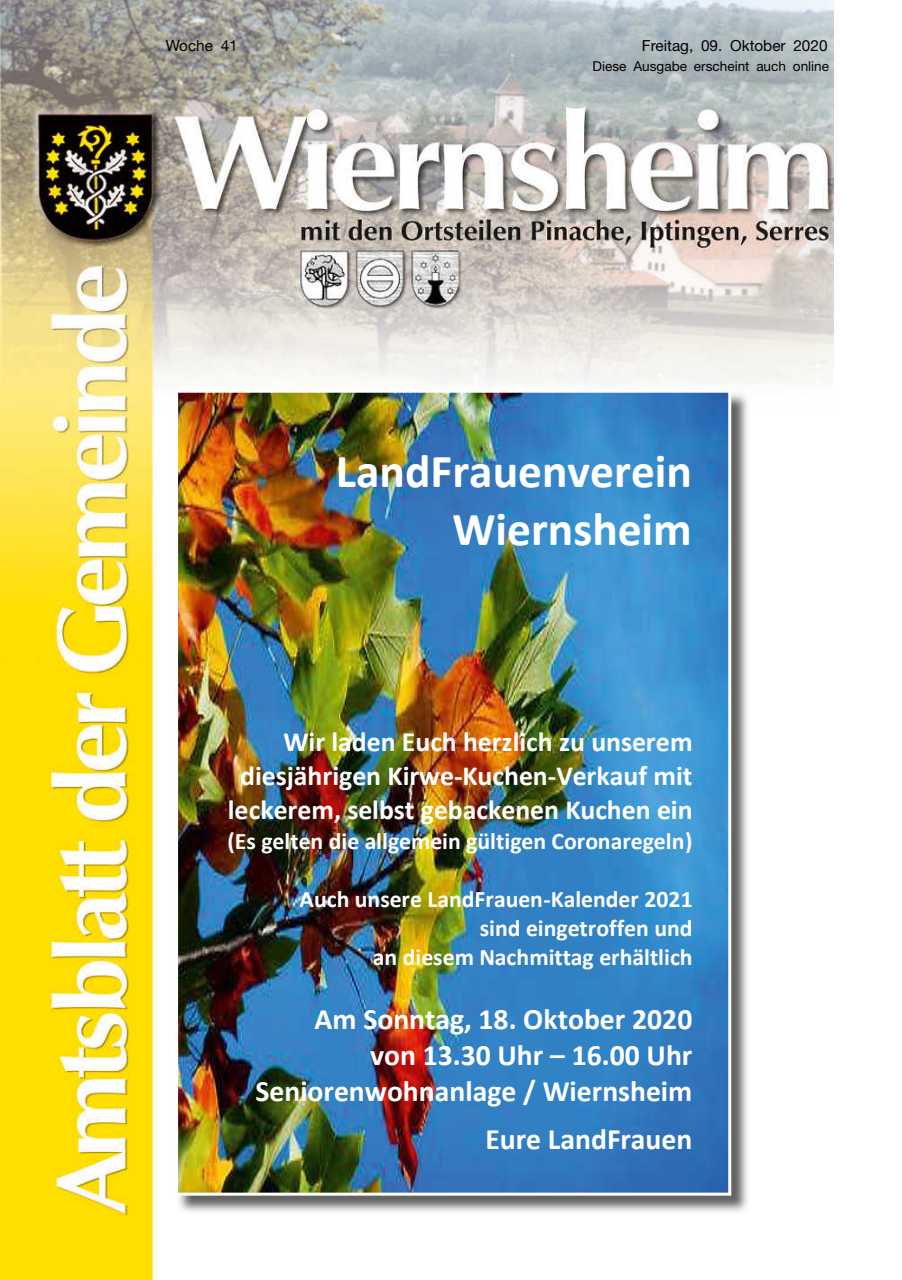
<style>
.page{position:relative;width:902px;height:1280px;background:#fff}
.page>*{position:absolute;margin:0;border:0;box-sizing:border-box;transform-origin:0 0}
.t1{font:700 47.55px/57.9px "Calibri";color:#fff;text-align:right}
.t2{font:700 29.7px/36.2px "Calibri";color:#fff;text-align:right}
.t3{font:700 27.75px/33.8px "Calibri";color:#fff;text-align:right}
.t4{font:700 23.7px/29px "Calibri";color:#fff;text-align:right}
.t5{font:15.3px "Helvetica Neue";color:#000}
.t6{font:13.65px "Helvetica Neue";color:#000}
</style>
<div class="page">
<img style="left:0;top:0;width:834px;height:1280px">
<img style="left:177px;top:392px;width:573px;height:822px">
<img style="left:175px;top:390px;width:556px;height:805px">
<p class="t5" style="left:166px;top:36px;width:73px">Woche 41</p>
<p class="t5" style="left:642px;top:36px;width:187px">Freitag, 09. Oktober 2020</p>
<p class="t6" style="left:592px;top:58px;width:238px">Diese Ausgabe erscheint auch online</p>
<h1 class="t1" style="left:336px;top:441px;width:358px">LandFrauenverein<br>Wiernsheim</h1>
<p class="t3" style="left:228px;top:725px;width:466px">Wir laden Euch herzlich zu unserem diesjährigen Kirwe-Kuchen-Verkauf mit leckerem, selbst gebackenen Kuchen ein</p>
<p class="t4" style="left:227px;top:826px;width:466px">(Es gelten die allgemein gültigen Coronaregeln)</p>
<p class="t4" style="left:299px;top:884px;width:394px">Auch unsere LandFrauen-Kalender 2021 sind eingetroffen und<br>an diesem Nachmittag erhältlich</p>
<p class="t2" style="left:255px;top:1000px;width:438px">Am Sonntag, 18. Oktober 2020<br>von 13.30 Uhr – 16.00 Uhr<br>Seniorenwohnanlage / Wiernsheim</p>
<p class="t2" style="left:485px;top:1121px;width:208px">Eure LandFrauen</p>
</div>
